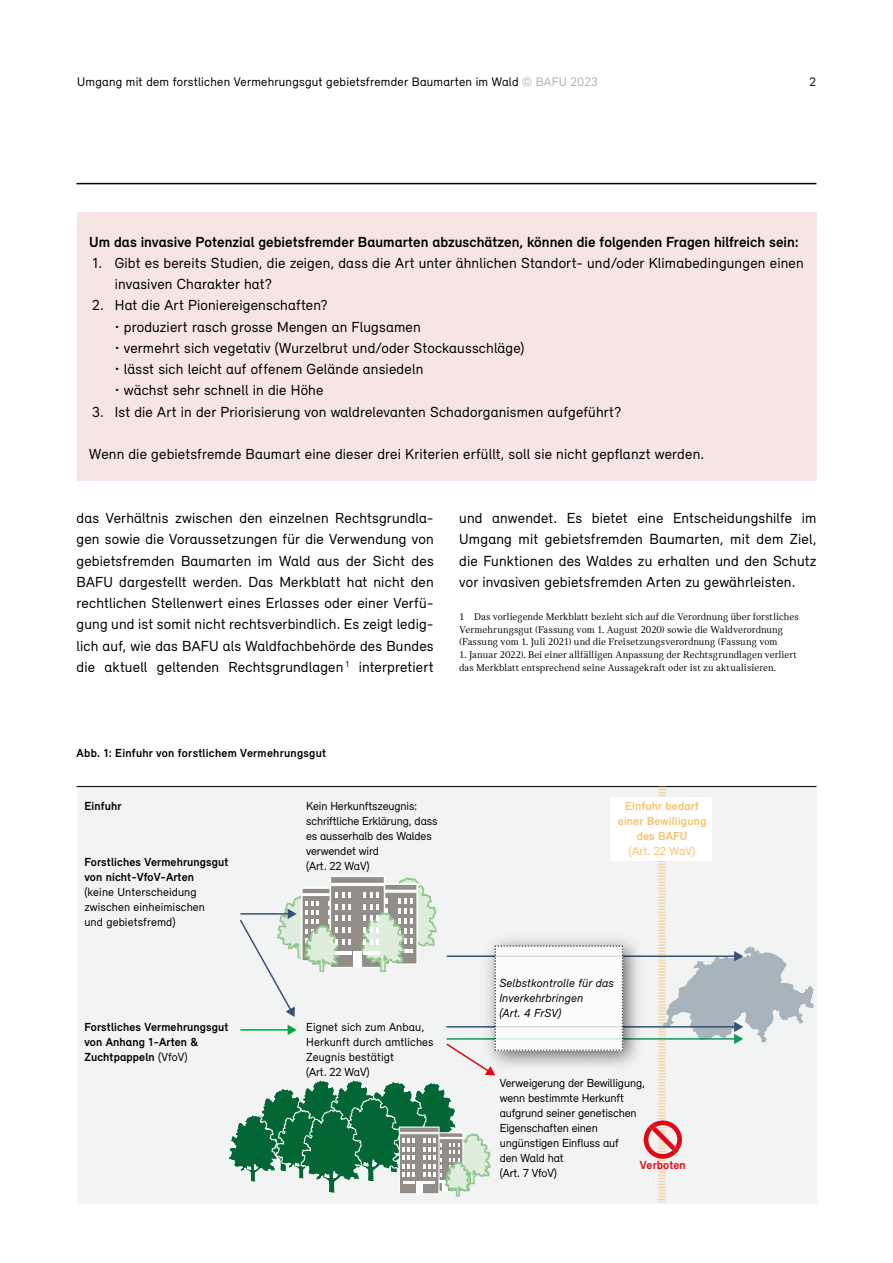
<style>
.page{position:relative;width:893px;height:1263px;background:#fff}
.page>*{position:absolute;margin:0;border:0;box-sizing:border-box;transform-origin:0 0}
._07_Grundtext{font:15px/21.3px "Relevant";letter-spacing:.01em;color:#000;text-align:justify}
._10_Grundtext{font:15px/21.3px "Relevant";letter-spacing:.01em;color:#000}
._10_Grundtext-2{font:700 15px "Relevant";letter-spacing:.005em;color:#000}
.t1{font:12.75px "Relevant";letter-spacing:.02em;color:#000}
.t2{font:12px/15px "Relevant";letter-spacing:-.01em;color:#000}
.t3{font:12px/15px "Relevant";letter-spacing:.01em;color:#000}
._08_Legende_Titel{font:700 12px/15px "Relevant";letter-spacing:.01em;color:#000}
.t4{font:italic 12px/15px "Relevant";letter-spacing:.01em;color:#000}
.t5{font:700 12px/15px "Relevant";letter-spacing:.01em;color:#f8c16d;text-align:center}
.t6{font:700 12px "Relevant";letter-spacing:.01em;color:#e30613}
._09_Fusszeile{font:10.5px/12.8px "Catalog";letter-spacing:.005em;color:#000}
.s1{color:#b3b2b2}
.s2{font-weight:700}
.s3{font-weight:400}
</style>
<div class="page">
<div style="left:77px;top:212px;width:739px;height:268px;background:#f7e5e3"></div>
<div style="left:77px;top:784px;width:739px;height:419px;background:#f2f3f3"></div>
<hr style="left:77px;top:786px;width:739px;height:1px;background:#000">
<div style="left:611px;top:797px;width:101px;height:64px;background:#fff"></div>
<svg style="left:644px;top:786px;width:169px;height:416px"></svg>
<img style="left:623px;top:927px;width:26px;height:150px">
<svg style="left:228px;top:876px;width:395px;height:321px"></svg>
<hr style="left:77px;top:183px;width:739px;height:1px;background:#000">
<p class="t1" style="left:77px;top:74px;width:522px">Umgang mit dem forstlichen Vermehrungsgut gebietsfremder Baumarten im Wald <span class="s1">© BAFU 2023</span></p>
<p class="t1" style="left:809px;top:74px;width:8px">2</p>
<p class="_10_Grundtext-2" style="left:89px;top:233px;width:711px">Um das invasive Potenzial gebietsfremder Baumarten abzuschätzen, können die folgenden Fragen hilfreich sein:</p>
<p class="_10_Grundtext" style="left:115px;top:252px;width:690px;text-indent:-23px">1. Gibt es bereits Studien, die zeigen, dass die Art unter ähnlichen Standort- und/oder Klimabedingungen einen invasiven Charakter hat?</p>
<p class="_10_Grundtext" style="left:92px;top:294px;width:237px">2. Hat die Art Pioniereigenschaften?</p>
<p class="_07_Grundtext" style="left:115px;top:316px;width:307px">• produziert rasch grosse Mengen an Flugsamen</p>
<p class="_07_Grundtext" style="left:115px;top:337px;width:411px">• vermehrt sich vegetativ (Wurzelbrut und/oder Stockausschläge)</p>
<p class="_07_Grundtext" style="left:115px;top:358px;width:310px">• lässt sich leicht auf offenem Gelände ansiedeln</p>
<p class="_07_Grundtext" style="left:115px;top:380px;width:210px">• wächst sehr schnell in die Höhe</p>
<p class="_10_Grundtext" style="left:92px;top:401px;width:530px">3. Ist die Art in der Priorisierung von waldrelevanten Schadorganismen aufgeführt?</p>
<p class="_10_Grundtext" style="left:89px;top:443px;width:616px">Wenn die gebietsfremde Baumart eine dieser drei Kriterien erfüllt, soll sie nicht gepflanzt werden.</p>
<p class="_07_Grundtext" style="left:77px;top:507px;width:359px">das Verhältnis zwischen den einzelnen Rechtsgrundla&shy;gen sowie die Voraussetzungen für die Verwendung von gebietsfremden Baumarten im Wald aus der Sicht des BAFU dargestellt werden. Das Merkblatt hat nicht den rechtlichen Stellenwert eines Erlasses oder einer Verfü&shy;gung und ist somit nicht rechtsverbindlich. Es zeigt ledig&shy;lich auf, wie das BAFU als Waldfachbehörde des Bundes die aktuell geltenden Rechtsgrundlagen <sup>1</sup> interpretiert</p>
<p class="_07_Grundtext" style="left:459px;top:507px;width:359px">und anwendet. Es bietet eine Entscheidungshilfe im Umgang mit gebietsfremden Baumarten, mit dem Ziel, die Funktionen des Waldes zu erhalten und den Schutz vor invasiven gebietsfremden Arten zu gewährleisten.</p>
<p class="_09_Fusszeile" style="left:459px;top:610px;width:341px">1 Das vorliegende Merkblatt bezieht sich auf die Verordnung über forstliches<br>Vermehrungsgut (Fassung vom 1. August 2020) sowie die Waldverordnung (Fassung vom 1. Juli 2021) und die Freisetzungsverordnung (Fassung vom</p>
<p class="_09_Fusszeile" style="left:459px;top:648px;width:339px">1. Januar 2022). Bei einer allfälligen Anpassung der Rechtsgrundlagen verliert das Merkblatt entsprechend seine Aussagekraft oder ist zu aktualisieren.</p>
<h4 class="_08_Legende_Titel" style="left:77px;top:745px;width:251px">Abb. 1: Einfuhr von forstlichem Vermehrungsgut</h4>
<p class="_08_Legende_Titel" style="left:84px;top:798px;width:38px">Einfuhr</p>
<p class="t3" style="left:84px;top:854px;width:146px"><span class="s2">Forstliches Vermehrungsgut von nicht-VfoV-Arten<br></span>(keine Unterscheidung zwischen einheimischen<br>und gebietsfremd)</p>
<p class="_08_Legende_Titel" style="left:84px;top:1020px;width:146px">Forstliches Vermehrungsgut von Anhang 1-Arten &amp;<br>Zuchtpappeln <span class="s3">(VfoV)</span></p>
<p class="t2" style="left:306px;top:798px;width:133px">Kein Herkunftszeugnis: schriftliche Erklärung, dass es ausserhalb des Waldes verwendet wird<br>(Art. 22 WaV)</p>
<p class="t3" style="left:306px;top:1020px;width:129px">Eignet sich zum Anbau,<br>Herkunft durch amtliches<br>Zeugnis bestätigt<br>(Art. 22 WaV)</p>
<p class="t5" style="left:618px;top:798px;width:90px">Einfuhr bedarf einer Bewilligung des BAFU<br><span class="s3">(Art. 22 WaV)</span></p>
<p class="t4" style="left:499px;top:975px;width:116px">Selbstkontrolle für das<br>Inverkehrbringen<br>(Art. 4 FrSV)</p>
<p class="t2" style="left:500px;top:1075px;width:147px">Verweigerung der Bewilligung, wenn bestimmte Herkunft aufgrund seiner genetischen<br>Eigenschaften einen ungünstigen Einfluss auf<br>den Wald hat<br>(Art. 7 VfoV)</p>
<p class="t6" style="left:640px;top:1157px;width:48px">Verboten</p>
</div>
